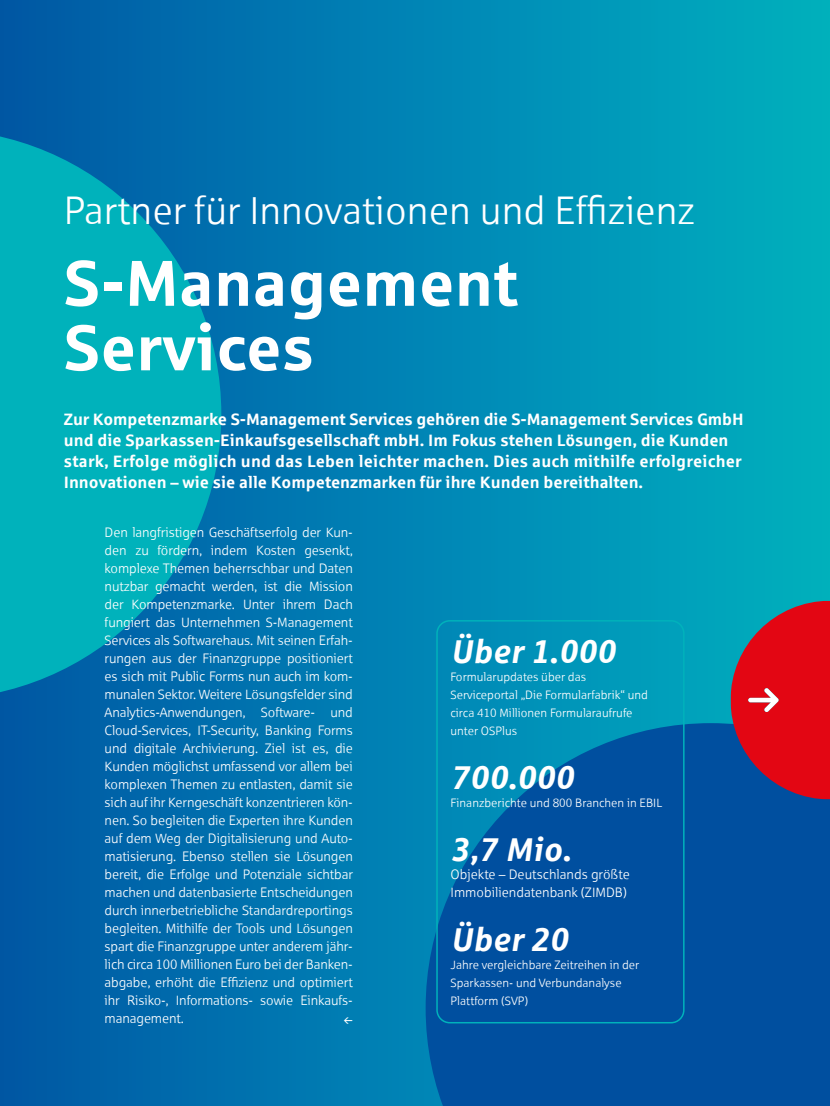
<style>
.page{position:relative;width:830px;height:1106px;background:#fff}
.page>*{position:absolute;margin:0;border:0;box-sizing:border-box;transform-origin:0 0}
.t1{font:700 64.5px/64.5px "Sparkasse Rg";color:#fff}
.t2{font:39px "Sparkasse Lt";color:#fff}
.t3{font:italic 700 33px "Sparkasse Rg";color:#fff}
.t4{font:700 16.5px/21px "Sparkasse Rg";color:#fff}
.t5{font:13.5px/18px "Sparkasse Lt";letter-spacing:-.01em;color:#fff;text-align:justify}
.t6{font:12px/18px "Sparkasse Lt";color:#fff}
</style>
<div class="page">
<div style="left:0;top:0;width:829px;height:1106px;background:linear-gradient(to right,#0057a6,#00b1c0)"></div>
<svg style="left:0;top:129px;width:221px;height:570px;background:#009db6"></svg>
<svg style="left:425px;top:723px;width:404px;height:383px;background:#0056a2"></svg>
<div style="left:436px;top:620px;width:248px;height:403px;border:2px solid #00b2bb;border-radius:13px"></div>
<svg style="left:730px;top:600px;width:99px;height:199px;background:#b02438"></svg>
<svg style="left:344px;top:1016px;width:8px;height:7px"></svg>
<h2 class="t2" style="left:64px;top:187px;width:632px">Partner für Innovationen und Effizienz</h2>
<h1 class="t1" style="left:64px;top:248px;width:455px">S-Management<br>Services</h1>
<p class="t4" style="left:64px;top:407px;width:681px">Zur Kompetenzmarke S-Management Services gehören die S-Management Services GmbH und die Sparkassen-Einkaufsgesellschaft mbH. Im Fokus stehen Lösungen, die Kunden stark, Erfolge möglich und das Leben leichter machen. Dies auch mithilfe erfolgreicher Innovationen – wie sie alle Kompetenzmarken für ihre Kunden bereithalten.</p>
<p class="t5" style="left:105px;top:523px;width:250px">Den langfristigen Geschäftserfolg der Kun&shy;den zu fördern, indem Kosten gesenkt, komplexe Themen beherrschbar und Daten nutzbar gemacht werden, ist die Mission der Kompetenzmarke. Unter ihrem Dach fungiert das Unternehmen S-Management Services als Softwarehaus. Mit seinen Erfah&shy;rungen aus der Finanzgruppe positioniert es sich mit Public Forms nun auch im kom&shy;munalen Sektor. Weitere Lösungsfelder sind Analytics-Anwendungen, Software- und Cloud-Services, IT-Security, Banking Forms und digitale Archivierung. Ziel ist es, die Kunden möglichst umfassend vor allem bei komplexen Themen zu entlasten, damit sie sich auf ihr Kerngeschäft konzentrieren kön&shy;nen. So begleiten die Experten ihre Kunden auf dem Weg der Digitalisierung und Auto&shy;matisierung. Ebenso stellen sie Lösungen bereit, die Erfolge und Potenziale sichtbar machen und datenbasierte Entscheidungen durch innerbetriebliche Standardreportings begleiten. Mithilfe der Tools und Lösungen spart die Finanzgruppe unter anderem jähr&shy;lich circa 100 Millionen Euro bei der Banken&shy;abgabe, erhöht die Effizienz und optimiert ihr Risiko-, Informations- sowie Einkaufs&shy;management.</p>
<h3 class="t3" style="left:450px;top:630px;width:166px">Über 1.000</h3>
<p class="t6" style="left:450px;top:668px;width:199px">Formularupdates über das<br>Serviceportal „Die Formularfabrik“ und circa 410 Millionen Formularaufrufe unter OSPlus</p>
<h3 class="t3" style="left:450px;top:756px;width:125px">700.000</h3>
<p class="t6" style="left:450px;top:794px;width:213px">Finanzberichte und 800 Branchen in EBIL</p>
<h3 class="t3" style="left:450px;top:828px;width:122px">3,7 Mio.</h3>
<p class="t5" style="left:450px;top:865px;width:181px">Objekte – Deutschlands größte<br>Immobiliendatenbank (ZIMDB)</p>
<h3 class="t3" style="left:450px;top:918px;width:119px">Über 20</h3>
<p class="t6" style="left:450px;top:956px;width:190px">Jahre vergleichbare Zeitreihen in der<br>Sparkassen- und Verbundanalyse<br>Plattform (SVP)</p>
</div>
